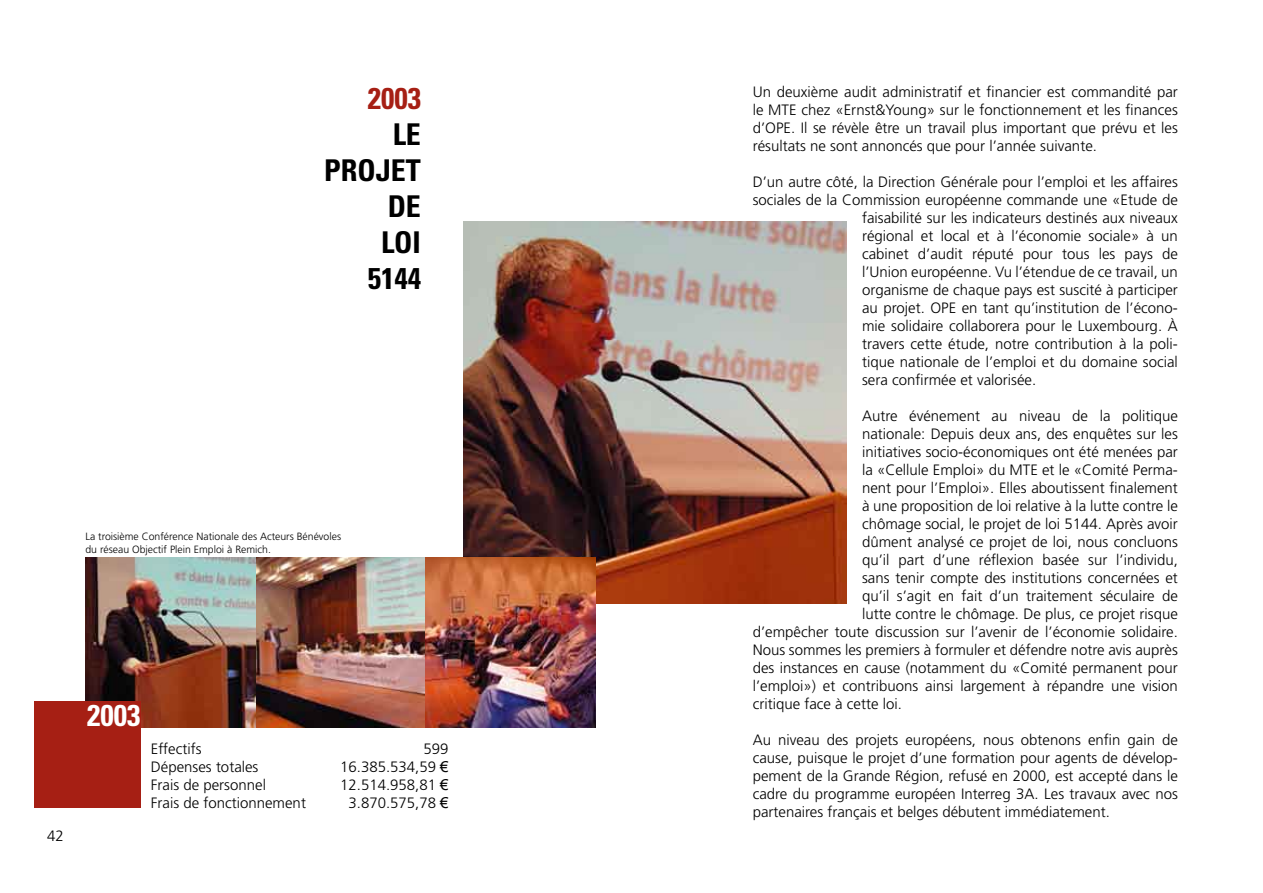
<style>
.page{position:relative;width:1263px;height:893px;background:#fff}
.page>*{position:absolute;margin:0;border:0;box-sizing:border-box;transform-origin:0 0}
.t1{font:700 condensed 30px/36px "Univers";color:#000;text-align:right}
.t2{font:700 condensed 30px "Univers";color:#a61f14}
.t3{font:700 condensed 30px "Univers";color:#fff}
.t4{font:300 15px/18px "Frutiger";color:#000;text-align:justify}
.t5{font:300 10.5px/12.6px "Frutiger";color:#000}
.s1{font-family:"Arial";font-weight:400}
</style>
<div class="page">
<img style="left:463px;top:221px;width:383px;height:383px">
<img style="left:85px;top:557px;width:510px;height:171px">
<div style="left:34px;top:702px;width:106px;height:106px;background:#a61f14"></div>
<h1 class="t2" style="left:368px;top:80px;width:55px">2003</h1>
<h1 class="t1" style="left:324px;top:116px;width:98px">LE<br>PROJET<br>DE<br>LOI<br>5144</h1>
<p class="t5" style="left:85px;top:530px;width:257px">La troisième Conférence Nationale des Acteurs Bénévoles du réseau Objectif Plein Emploi à Remich.</p>
<p class="t4" style="left:47px;top:827px;width:18px">42</p>
<h1 class="t3" style="left:87px;top:696px;width:55px">2003</h1>
<p class="t4" style="left:151px;top:740px;width:52px">Effectifs</p>
<p class="t4" style="left:424px;top:740px;width:27px">599</p>
<p class="t4" style="left:151px;top:758px;width:109px">Dépenses totales</p>
<p class="t4" style="left:340px;top:758px;width:110px">16.385.534,59 <span class="s1">€</span></p>
<p class="t4" style="left:151px;top:776px;width:117px">Frais de personnel</p>
<p class="t4" style="left:340px;top:776px;width:110px">12.514.958,81 <span class="s1">€</span></p>
<p class="t4" style="left:151px;top:794px;width:157px">Frais de fonctionnement</p>
<p class="t4" style="left:349px;top:794px;width:102px">3.870.575,78 <span class="s1">€</span></p>
<p class="t4" style="left:753px;top:83px;width:427px">Un deuxième audit administratif et financier est commandité par le MTE chez «Ernst&amp;Young» sur le fonctionnement et les finances d’OPE. Il se révèle être un travail plus important que prévu et les résultats ne sont annoncés que pour l’année suivante.</p>
<p class="t4" style="left:753px;top:173px;width:427px">D’un autre côté, la Direction Générale pour l’emploi et les affaires</p>
<p class="t4" style="left:753px;top:191px;width:427px">sociales de la Commission européenne commande une «Etude de</p>
<p class="t4" style="left:862px;top:209px;width:317px">faisabilité sur les indicateurs destinés aux niveaux</p>
<p class="t4" style="left:862px;top:227px;width:317px">régional et local et à l’économie sociale» à un</p>
<p class="t4" style="left:862px;top:245px;width:317px">cabinet d’audit réputé pour tous les pays de</p>
<p class="t4" style="left:862px;top:263px;width:317px">l’Union européenne. Vu l’étendue de ce travail, un</p>
<p class="t4" style="left:862px;top:281px;width:317px">organisme de chaque pays est suscité à participer</p>
<p class="t4" style="left:862px;top:299px;width:317px">au projet. OPE en tant qu’institution de l’écono-</p>
<p class="t4" style="left:862px;top:317px;width:317px">mie solidaire collaborera pour le Luxembourg. À</p>
<p class="t4" style="left:862px;top:335px;width:317px">travers cette étude, notre contribution à la poli-</p>
<p class="t4" style="left:862px;top:353px;width:317px">tique nationale de l’emploi et du domaine social</p>
<p class="t4" style="left:862px;top:371px;width:176px">sera confirmée et valorisée.</p>
<p class="t4" style="left:862px;top:407px;width:317px">Autre événement au niveau de la politique</p>
<p class="t4" style="left:862px;top:425px;width:317px">nationale: Depuis deux ans, des enquêtes sur les</p>
<p class="t4" style="left:862px;top:443px;width:317px">initiatives socio-économiques ont été menées par</p>
<p class="t4" style="left:862px;top:461px;width:317px">la «Cellule Emploi» du MTE et le «Comité Perma-</p>
<p class="t4" style="left:862px;top:479px;width:317px">nent pour l’Emploi». Elles aboutissent finalement</p>
<p class="t4" style="left:862px;top:497px;width:317px">à une proposition de loi relative à la lutte contre le</p>
<p class="t4" style="left:862px;top:515px;width:317px">chômage social, le projet de loi 5144. Après avoir</p>
<p class="t4" style="left:862px;top:533px;width:317px">dûment analysé ce projet de loi, nous concluons</p>
<p class="t4" style="left:862px;top:551px;width:317px">qu’il part d’une réflexion basée sur l’individu,</p>
<p class="t4" style="left:862px;top:569px;width:317px">sans tenir compte des institutions concernées et</p>
<p class="t4" style="left:862px;top:587px;width:317px">qu’il s’agit en fait d’un traitement séculaire de</p>
<p class="t4" style="left:862px;top:605px;width:317px">lutte contre le chômage. De plus, ce projet risque</p>
<p class="t4" style="left:753px;top:623px;width:427px">d’empêcher toute discussion sur l’avenir de l’économie solidaire.</p>
<p class="t4" style="left:753px;top:641px;width:427px">Nous sommes les premiers à formuler et défendre notre avis auprès</p>
<p class="t4" style="left:753px;top:659px;width:427px">des instances en cause (notamment du «Comité permanent pour</p>
<p class="t4" style="left:753px;top:677px;width:427px">l’emploi») et contribuons ainsi largement à répandre une vision</p>
<p class="t4" style="left:753px;top:695px;width:151px">critique face à cette loi.</p>
<p class="t4" style="left:753px;top:731px;width:427px">Au niveau des projets européens, nous obtenons enfin gain de cause, puisque le projet d’une formation pour agents de dévelop&shy;pement de la Grande Région, refusé en 2000, est accepté dans le cadre du programme européen Interreg 3A. Les travaux avec nos partenaires français et belges débutent immédiatement.</p>
</div>
